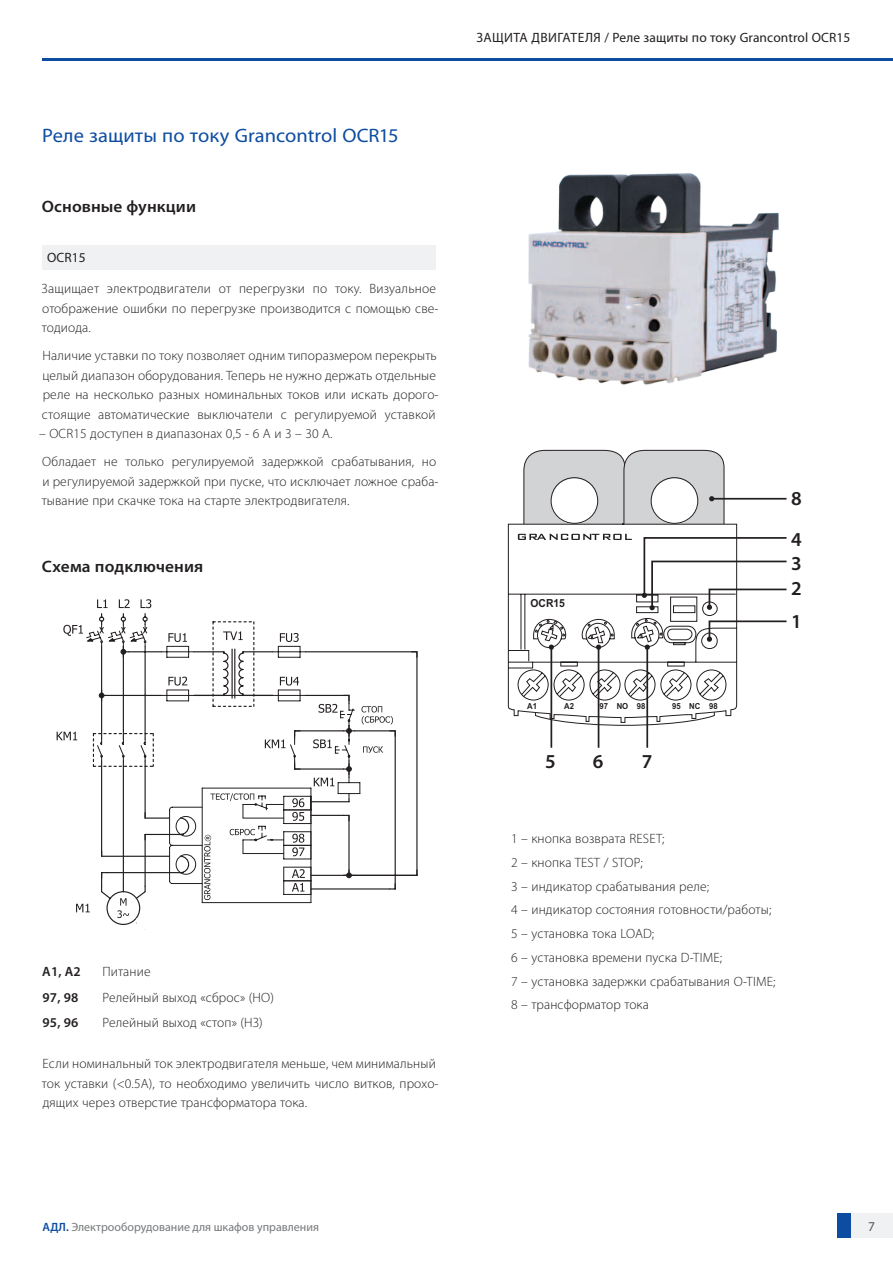
<style>
.page{position:relative;width:893px;height:1263px;background:#fff}
.page>*{position:absolute;margin:0;border:0;box-sizing:border-box;transform-origin:0 0}
.t1{font:600 19.8px "Myriad Pro";color:#231f20}
.Глава{font:19.5px "Myriad Pro";letter-spacing:.005em;color:#0d4da1;scale:1.05 1}
.Заголовок{font:600 16.5px "Myriad Pro";letter-spacing:.005em;color:#231f20;scale:1.05 1}
.Текст_основной{font:300 13.5px/19.5px "Myriad Pro";letter-spacing:.01em;color:#231f20}
.Текст_основной-2{font:13.5px "Myriad Pro";letter-spacing:.01em;color:#231f20}
.Текст_основной-3{font:600 13.5px "Myriad Pro";letter-spacing:.01em;color:#231f20}
.t2{font:13.5px "Myriad Pro";color:#57585a}
.t3{font:12px "Myriad Pro";color:#76787b}
.t4{font:700 11.1px "Arial";color:#231f20;scale:.93 1}
.t5{font:700 8.4px "Arial";color:#231f20;scale:.93 1}
.s1{font-weight:600;color:#0d4da1}
</style>
<div class="page">
<hr style="left:43px;top:58px;width:850px;height:3px;background:#0d4da1">
<div style="left:850px;top:1213px;width:43px;height:25px;background:#f0f1f2"></div>
<div style="left:837px;top:1213px;width:13px;height:25px;background:#0d4da1"></div>
<div style="left:43px;top:245px;width:393px;height:25px;background:#f0f1f2"></div>
<svg style="left:97px;top:599px;width:11px;height:9px"></svg>
<svg style="left:119px;top:599px;width:11px;height:9px"></svg>
<svg style="left:141px;top:599px;width:10px;height:9px"></svg>
<svg style="left:57px;top:614px;width:360px;height:311px"></svg>
<img style="left:528px;top:173px;width:251px;height:212px">
<svg style="left:552px;top:723px;width:126px;height:3px"></svg>
<svg style="left:508px;top:523px;width:229px;height:200px"></svg>
<svg style="left:518px;top:534px;width:114px;height:6px"></svg>
<hr style="left:550px;top:647px;width:2px;height:101px;background:#231f20">
<hr style="left:598px;top:647px;width:1px;height:101px;background:#231f20">
<hr style="left:646px;top:647px;width:2px;height:101px;background:#231f20">
<svg style="left:517px;top:618px;width:270px;height:83px"></svg>
<svg style="left:642px;top:536px;width:145px;height:74px"></svg>
<hr style="left:712px;top:498px;width:74px;height:2px;background:#231f20">
<svg style="left:523px;top:450px;width:202px;height:77px"></svg>
<p class="Глава" style="left:42px;top:124px;width:341px">Реле защиты по току Grancontrol OCR15</p>
<p class="Заголовок" style="left:42px;top:196px;width:148px">Основные функции</p>
<p class="Текст_основной-2" style="left:47px;top:249px;width:40px">OCR15</p>
<p class="Текст_основной" style="left:42px;top:279px;width:398px">Защищает электродвигатели от перегрузки по току. Визуальное отображение ошибки по перегрузке производится с помощью све&shy;тодиода.</p>
<p class="Текст_основной" style="left:42px;top:346px;width:398px">Наличие уставки по току позволяет одним типоразмером перекрыть целый диапазон оборудования. Теперь не нужно держать отдельные реле на несколько разных номинальных токов или искать дорого&shy;стоящие автоматические выключатели с регулируемой уставкой</p>
<p class="Текст_основной" style="left:39px;top:424px;width:295px">– OCR15 доступен в диапазонах 0,5 - 6 А и 3 – 30 А.</p>
<p class="Текст_основной" style="left:42px;top:452px;width:398px">Обладает не только регулируемой задержкой срабатывания, но и регулируемой задержкой при пуске, что исключает ложное сраба&shy;тывание при скачке тока на старте электродвигателя.</p>
<p class="Заголовок" style="left:42px;top:555px;width:155px">Схема подключения</p>
<p class="Текст_основной-3" style="left:42px;top:963px;width:40px">A1, A2</p>
<p class="Текст_основной" style="left:103px;top:962px;width:50px">Питание</p>
<p class="Текст_основной-3" style="left:43px;top:988px;width:37px">97, 98</p>
<p class="Текст_основной" style="left:103px;top:987px;width:173px">Релейный выход «сброс» (НО)</p>
<p class="Текст_основной-3" style="left:43px;top:1014px;width:37px">95, 96</p>
<p class="Текст_основной" style="left:103px;top:1013px;width:162px">Релейный выход «стоп» (НЗ)</p>
<p class="Текст_основной" style="left:42px;top:1054px;width:398px">Если номинальный ток электродвигателя меньше, чем минимальный ток уставки (&lt;0.5A), то необходимо увеличить число витков, прохо&shy;дящих через отверстие трансформатора тока.</p>
<p class="Текст_основной-2" style="left:476px;top:29px;width:375px">ЗАЩИТА ДВИГАТЕЛЯ / Реле защиты по току Grancontrol OCR15</p>
<p class="t1" style="left:791px;top:486px;width:12px">8</p>
<p class="t1" style="left:791px;top:526px;width:12px">4</p>
<p class="t1" style="left:791px;top:551px;width:12px">3</p>
<p class="t4" style="left:531px;top:596px;width:39px">OCR15</p>
<p class="t1" style="left:791px;top:576px;width:12px">2</p>
<p class="t1" style="left:791px;top:609px;width:12px">1</p>
<p class="t5" style="left:527px;top:700px;width:12px">A1</p>
<p class="t5" style="left:564px;top:700px;width:12px">A2</p>
<p class="t5" style="left:599px;top:700px;width:51px">97 NO 98</p>
<p class="t5" style="left:672px;top:700px;width:51px">95 NC 98</p>
<p class="t1" style="left:545px;top:748px;width:12px">5</p>
<p class="t1" style="left:593px;top:748px;width:12px">6</p>
<p class="t1" style="left:642px;top:748px;width:12px">7</p>
<p class="Текст_основной" style="left:511px;top:829px;width:155px">1 – кнопка возврата RESET;</p>
<p class="Текст_основной" style="left:511px;top:853px;width:133px">2 – кнопка TEST / STOP;</p>
<p class="Текст_основной" style="left:511px;top:876px;width:200px">3 – индикатор срабатывания реле;</p>
<p class="Текст_основной" style="left:511px;top:900px;width:262px">4 – индикатор состояния готовности/работы;</p>
<p class="Текст_основной" style="left:511px;top:924px;width:145px">5 – установка тока LOAD;</p>
<p class="Текст_основной" style="left:511px;top:948px;width:213px">6 – установка времени пуска D-TIME;</p>
<p class="Текст_основной" style="left:511px;top:971px;width:266px">7 – установка задержки срабатывания O-TIME;</p>
<p class="Текст_основной" style="left:511px;top:995px;width:140px">8 – трансформатор тока</p>
<p class="t3" style="left:43px;top:1220px;width:278px"><span class="s1">АДЛ.</span> Электрооборудование для шкафов управления</p>
<p class="t2" style="left:868px;top:1218px;width:8px">7</p>
</div>
